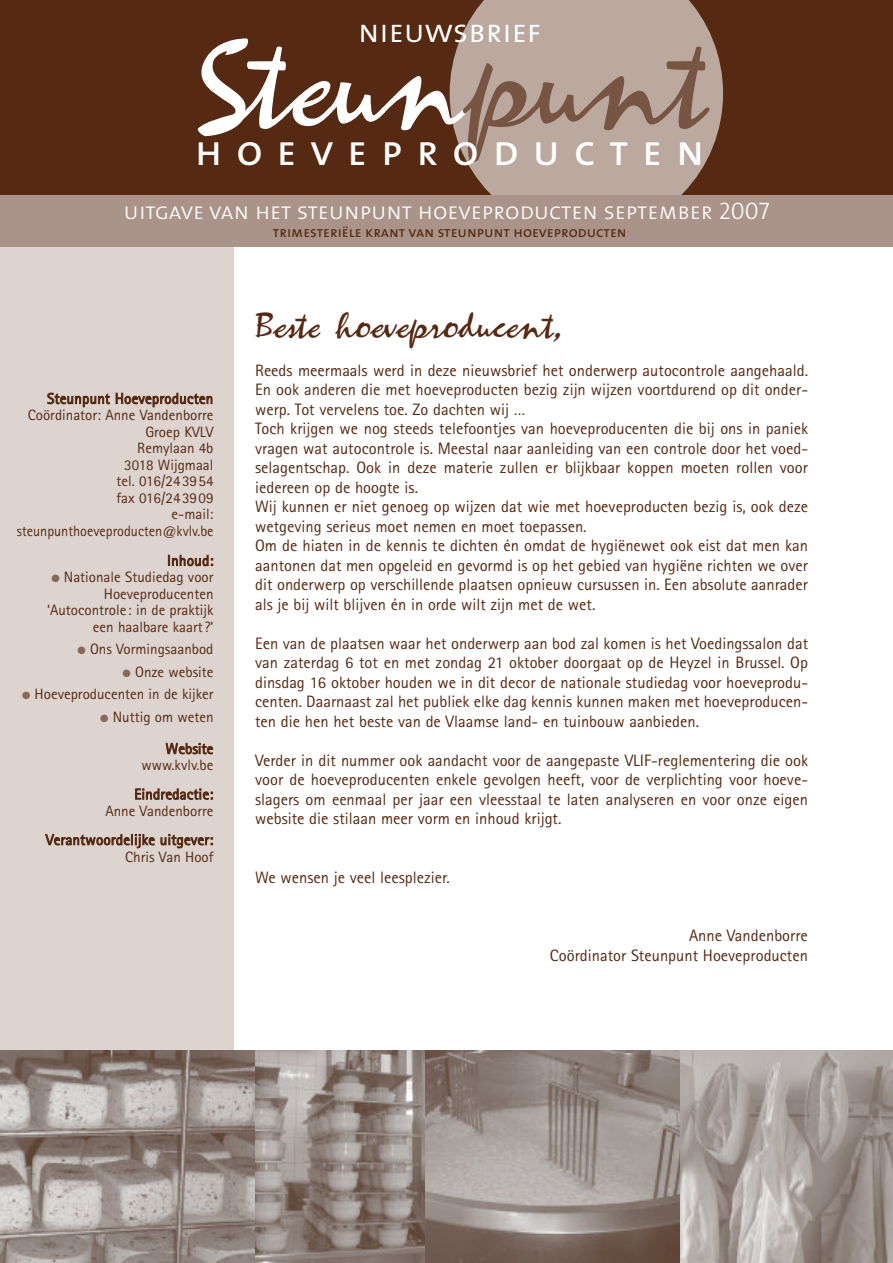
<style>
.page{position:relative;width:893px;height:1263px;background:#fff}
.page>*{position:absolute;margin:0;border:0;box-sizing:border-box;transform-origin:0 0}
.t1{font:127.5px "Zephyr Script";color:#fff}
.t2{font:43.5px "The Mix Caps";letter-spacing:.32em;color:#fff}
.t3{font:37.5px "Zephyr Script";color:#562912}
.t4{font:33px "The Mix Semi Light Caps";color:#fff}
.t5{font:24px "The Mix Light Caps";color:#fff}
.t6{font:16.5px/19.5px "Rotis Sans Serif";color:#562912;text-align:justify}
.t7{font:15px/16.5px "Rotis Sans Serif";color:#562912;text-align:right}
.t8{font:15px "The Mix Caps";color:#562912}
.s1{color:#785442}
.s2{color:#886959}
</style>
<div class="page">
<div style="left:0;top:247px;width:234px;height:1016px;background:#ddd4d0"></div>
<div style="left:0;top:0;width:893px;height:196px;background:#562912"></div>
<svg style="left:450px;top:0;width:273px;height:196px;background:#b19d92"></svg>
<div style="left:0;top:196px;width:893px;height:51px;background:#aa9489"></div>
<img style="left:0;top:1050px;width:893px;height:213px">
<h3 class="t4" style="left:358px;top:20px;width:185px">nieuwsbrief</h3>
<h1 class="t1" style="left:193px;top:5px;width:516px">Steun<span class="s1">punt</span></h1>
<h2 class="t2" style="left:195px;top:136px;width:511px">hoeveproducten</h2>
<h3 class="t5" style="left:124px;top:203px;width:647px">uitgave van het steunpunt hoeveproducten september 2007</h3>
<p class="t8" style="left:273px;top:227px;width:355px">trimesteriële krant van steunpunt hoeveproducten</p>
<p class="t7" style="left:17px;top:392px;width:198px">Steunpunt Hoeveproducten<br>Coördinator: Anne Vandenborre<br>Groep KVLV<br>Remylaan 4b<br>3018 Wijgmaal<br>tel. 016/243954<br>fax 016/243909<br>e-mail: steunpunthoeveproducten@kvlv.be</p>
<p class="t7" style="left:167px;top:554px;width:48px">Inhoud:</p>
<p class="t7" style="left:47px;top:570px;width:168px"><span class="s2">●</span> Nationale Studiedag voor<br>Hoeveproducenten ‘Autocontrole: in de praktijk een haalbare kaart?’</p>
<p class="t7" style="left:78px;top:642px;width:137px"><span class="s2">●</span> Ons Vormingsaanbod</p>
<p class="t7" style="left:123px;top:665px;width:92px"><span class="s2">●</span> Onze website</p>
<p class="t7" style="left:22px;top:687px;width:193px"><span class="s2">●</span> Hoeveproducenten in de kijker</p>
<p class="t7" style="left:100px;top:702px;width:115px;line-height:32px"><span class="s2">●</span> Nuttig om weten<br>Website</p>
<p class="t7" style="left:134px;top:752px;width:81px;line-height:28.8px;text-align:center">www.kvlv.be<br>Eindredactie:</p>
<p class="t7" style="left:46px;top:798px;width:169px;line-height:28.8px">Anne Vandenborre<br>Verantwoordelijke uitgever:</p>
<p class="t7" style="left:125px;top:850px;width:90px">Chris Van Hoof</p>
<h3 class="t3" style="left:255px;top:302px;width:308px">Beste hoeveproducent,</h3>
<p class="t6" style="left:255px;top:362px;width:554px;text-align:left">Reeds meermaals werd in deze nieuwsbrief het onderwerp autocontrole aangehaald.<br>En ook anderen die met hoeveproducten bezig zijn wijzen voortdurend op dit onder&shy;werp. Tot vervelens toe. Zo dachten wij …<br>Toch krijgen we nog steeds telefoontjes van hoeveproducenten die bij ons in paniek vragen wat autocontrole is. Meestal naar aanleiding van een controle door het voed&shy;selagentschap. Ook in deze materie zullen er blijkbaar koppen moeten rollen voor iedereen op de hoogte is.<br>Wij kunnen er niet genoeg op wijzen dat wie met hoeveproducten bezig is, ook deze wetgeving serieus moet nemen en moet toepassen.<br>Om de hiaten in de kennis te dichten én omdat de hygiënewet ook eist dat men kan aantonen dat men opgeleid en gevormd is op het gebied van hygiëne richten we over dit onderwerp op verschillende plaatsen opnieuw cursussen in. Een absolute aanrader als je bij wilt blijven én in orde wilt zijn met de wet.</p>
<p class="t6" style="left:255px;top:635px;width:554px">Een van de plaatsen waar het onderwerp aan bod zal komen is het Voedingssalon dat van zaterdag 6 tot en met zondag 21 oktober doorgaat op de Heyzel in Brussel. Op dinsdag 16 oktober houden we in dit decor de nationale studiedag voor hoeveprodu&shy;centen. Daarnaast zal het publiek elke dag kennis kunnen maken met hoeveproducen&shy;ten die hen het beste van de Vlaamse land- en tuinbouw aanbieden.</p>
<p class="t6" style="left:255px;top:752px;width:554px">Verder in dit nummer ook aandacht voor de aangepaste VLIF-reglementering die ook voor de hoeveproducenten enkele gevolgen heeft, voor de verplichting voor hoeve&shy;slagers om eenmaal per jaar een vleesstaal te laten analyseren en voor onze eigen website die stilaan meer vorm en inhoud krijgt.</p>
<p class="t6" style="left:255px;top:869px;width:196px">We wensen je veel leesplezier.</p>
<p class="t6" style="left:550px;top:927px;width:260px;text-align:right">Anne Vandenborre<br>Coördinator Steunpunt Hoeveproducten</p>
</div>
